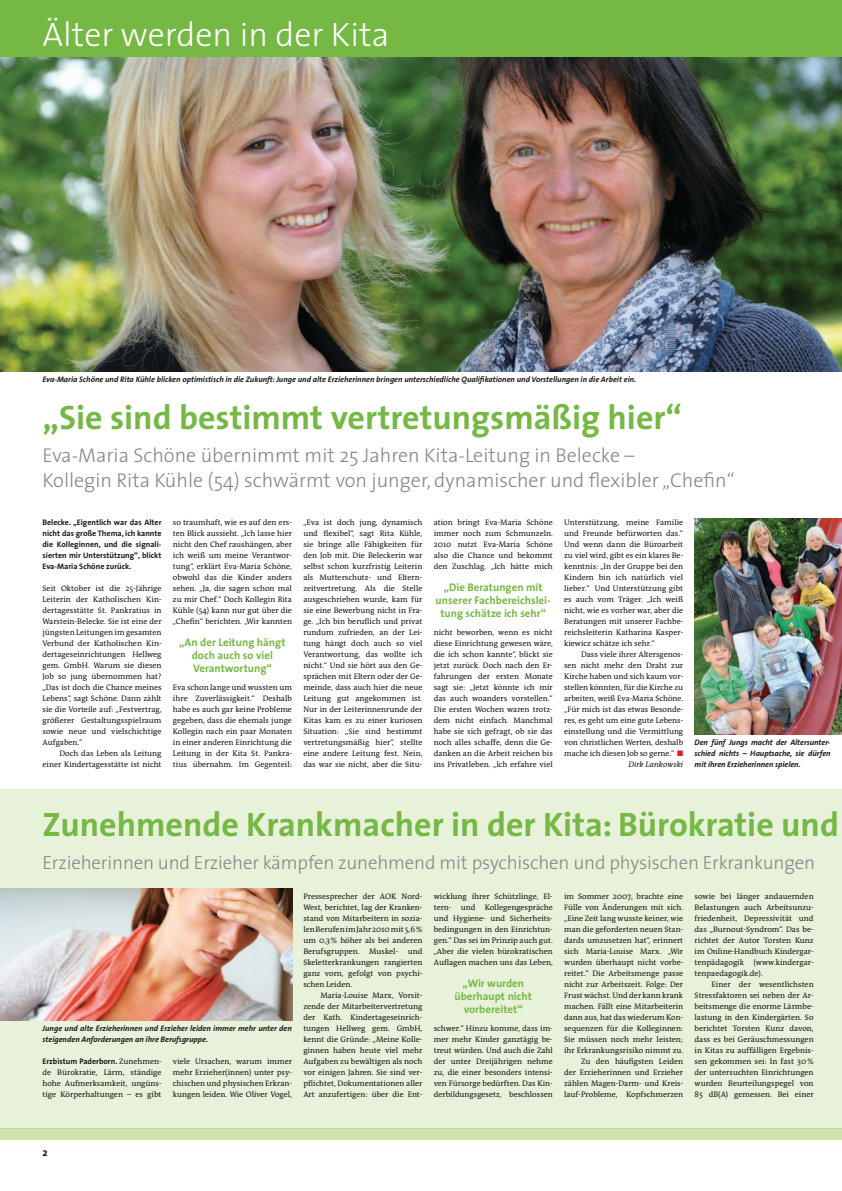
<style>
.page{position:relative;width:842px;height:1191px;background:#fff}
.page>*{position:absolute;margin:0;border:0;box-sizing:border-box;transform-origin:0 0}
.t1{font:700 34px "The Sans";color:#75b843}
.t2{font:300 34px "The Sans";color:#fff}
.t3{font:300 20px/25px "The Sans";color:#878787}
.t4{font:300 19px "The Sans";letter-spacing:-.01em;color:#878787}
.t5{font:700 11px/13px "The Sans";color:#75b843;text-align:center}
.t6{font:700 11px "The Sans";color:#1a1918}
.t7{font:8px/11px "The Antiqua B5";color:#1a1918;text-align:justify}
.t8{font:italic 700 8px/11px "The Sans";color:#1a1918;text-align:justify}
.t9{font:700 8px/11px "The Sans";color:#1a1918;text-align:justify}
.t10{font:italic 8px "The Antiqua B5 i";color:#1a1918}
.s1{color:#e21e26}
.s2{font-family:"The Antiqua B5";font-weight:400}
</style>
<div class="page">
<div style="left:0;top:1127px;width:842px;height:12px;background:#d1e3b0"></div>
<img style="left:0;top:57px;width:842px;height:314px">
<div style="left:0;top:0;width:842px;height:57px;background:#75b843"></div>
<img style="left:694px;top:519px;width:148px;height:215px">
<div style="left:0;top:789px;width:842px;height:338px;background:#e8f1da"></div>
<hr style="left:0;top:1127px;width:842px;height:1px;background:#c1da95">
<img style="left:0;top:888px;width:292px;height:132px">
<hr style="left:841px;top:745px;width:1px;height:44px;background:#75b843">
<h1 class="t2" style="left:43px;top:7px;width:348px">Älter werden in der Kita</h1>
<p class="t8" style="left:43px;top:374px;width:595px">Eva-Maria Schöne und Rita Kühle blicken optimistisch in die Zukunft: Junge und alte Erzieherinnen bringen unterschiedliche Qualifikationen und Vorstellungen in die Arbeit ein.</p>
<h1 class="t1" style="left:43px;top:389px;width:641px">„Sie sind bestimmt vertretungsmäßig hier“</h1>
<h2 class="t3" style="left:43px;top:442px;width:694px">Eva-Maria Schöne übernimmt mit 25 Jahren Kita-Leitung in Belecke –<br>Kollegin Rita Kühle (54) schwärmt von junger, dynamischer und flexibler „Chefin“</h2>
<p class="t7" style="left:564px;top:517px;width:121px">Unterstützung, meine Familie und Freunde befürworten das.“ Und wenn dann die Büroarbeit zu viel wird, gibt es ein klares Be&shy;kenntnis: „In der Gruppe bei den Kindern bin ich natürlich viel lieber.“ Und Unterstützung gibt es auch vom Träger. „Ich weiß nicht, wie es vorher war, aber die Beratungen mit unserer Fachbe&shy;reichsleiterin Katharina Kasper&shy;kiewicz schätze ich sehr.“</p>
<p class="t7" style="left:564px;top:649px;width:121px;text-indent:17px">Dass viele ihrer Altersgenos&shy;sen nicht mehr den Draht zur Kirche haben und sich kaum vor&shy;stellen könnten, für die Kirche zu arbeiten, weiß Eva-Maria Schöne. „Für mich ist das etwas Besonde&shy;res, es geht um eine gute Lebens&shy;einstellung und die Vermittlung von christlichen Werten, deshalb mache ich diesen Job so gerne.“ <span class="s1">■</span></p>
<p class="t10" style="left:628px;top:760px;width:56px">Dirk Lankowski</p>
<p class="t7" style="left:303px;top:517px;width:121px">„Eva ist doch jung, dynamisch und flexibel“, sagt Rita Kühle, sie bringe alle Fähigkeiten für den Job mit. Die Beleckerin war selbst schon kurzfristig Leiterin als Mutterschutz- und Eltern&shy;zeitvertretung. Als die Stelle ausgeschrieben wurde, kam für sie eine Bewerbung nicht in Fra&shy;ge. „Ich bin beruflich und privat rundum zufrieden, an der Lei&shy;tung hängt doch auch so viel Verantwortung, das wollte ich nicht.“ Und sie hört aus den Ge&shy;sprächen mit Eltern oder der Ge&shy;meinde, dass auch hier die neue Leitung gut angekommen ist.<br>Nur in der Leiterinnenrunde der Kitas kam es zu einer kuriosen Situation: „Sie sind bestimmt vertretungsmäßig hier“, stellte eine andere Leitung fest. Nein, das war sie nicht, aber die Situ-</p>
<p class="t7" style="left:434px;top:517px;width:121px">ation bringt Eva-Maria Schöne immer noch zum Schmunzeln.<br>2010 nutzt Eva-Maria Schöne also die Chance und bekommt den Zuschlag. „Ich hätte mich</p>
<p class="t7" style="left:173px;top:517px;width:121px">so traumhaft, wie es auf den ers&shy;ten Blick aussieht. „Ich lasse hier nicht den Chef raushängen, aber ich weiß um meine Verantwor&shy;tung“, erklärt Eva-Maria Schöne, obwohl das die Kinder anders sehen. „Ja, die sagen schon mal zu mir Chef.“ Doch Kollegin Rita Kühle (54) kann nur gut über die „Chefin“ berichten. „Wir kannten</p>
<h3 class="t5" style="left:179px;top:635px;width:108px">„An der Leitung hängt doch auch so viel<br>Verantwortung“</h3>
<p class="t7" style="left:173px;top:682px;width:121px">Eva schon lange und wussten um ihre Zuverlässigkeit.“ Deshalb habe es auch gar keine Probleme gegeben, dass die ehemals junge Kollegin nach ein paar Monaten in einer anderen Einrichtung die Leitung in der Kita St. Pankra&shy;tius übernahm. Im Gegenteil:</p>
<p class="t9" style="left:43px;top:517px;width:121px">Belecke. „Eigentlich war das Alter nicht das große Thema, ich kannte die Kolleginnen, und die signali&shy;sierten mir Unterstützung“, blickt Eva-Maria Schöne zurück.</p>
<p class="t7" style="left:43px;top:583px;width:121px">Seit Oktober ist die 25-Jährige Leiterin der Katholischen Kin&shy;dertagesstätte St. Pankratius in Warstein-Belecke. Sie ist eine der jüngsten Leitungen im gesamten Verbund der Katholischen Kin&shy;dertageseinrichtungen Hellweg gem. GmbH. Warum sie diesen Job so jung übernommen hat? „Das ist doch die Chance meines Lebens“, sagt Schöne. Dann zählt sie die Vorteile auf: „Festvertrag, größerer Gestaltungsspielraum sowie neue und vielschichtige Aufgaben.“</p>
<p class="t7" style="left:43px;top:748px;width:121px;text-align:right">Doch das Leben als Leitung einer Kindertagesstätte ist nicht</p>
<h3 class="t5" style="left:436px;top:580px;width:117px">„die Beratungen mit unserer Fachbereichslei&shy;tung schätze ich sehr“</h3>
<p class="t7" style="left:434px;top:627px;width:121px">nicht beworben, wenn es nicht diese Einrichtung gewesen wäre, die ich schon kannte“, blickt sie jetzt zurück. Doch nach den Er&shy;fahrungen der ersten Monate sagt sie: „Jetzt könnte ich mir das auch woanders vorstellen.“ Die ersten Wochen waren trotz&shy;dem nicht einfach. Manchmal habe sie sich gefragt, ob sie das noch alles schaffe, denn die Ge&shy;danken an die Arbeit reichen bis ins Privatleben. „Ich erfahre viel</p>
<p class="t8" style="left:694px;top:737px;width:138px">Den fünf Jungs macht der Altersunter&shy;schied nichts – Hauptsache, sie dürfen mit ihren Erzieherinnen spielen.</p>
<h1 class="t1" style="left:43px;top:796px;width:798px">Zunehmende Krankmacher in der Kita: Bürokratie und</h1>
<h3 class="t4" style="left:43px;top:847px;width:774px">Erzieherinnen und Erzieher kämpfen zunehmend mit psychischen und physischen Erkrankungen</h3>
<p class="t7" style="left:564px;top:891px;width:121px;text-align:right">im Sommer 2007, brachte eine<br>Fülle von Änderungen mit sich. „Eine Zeit lang wusste keiner, wie man die geforderten neuen Stan&shy;dards umzusetzen hat“, erinnert sich Maria-Louise Marx. „Wir wurden überhaupt nicht vorbe&shy;reitet.“ Die Arbeitsmenge passe nicht zur Arbeitszeit. Folge: Der<br>Frust wächst. Und der kann krank machen. Fällt eine Mitarbeiterin dann aus, hat das wiederum Kon&shy;sequenzen für die Kolleginnen:<br>Sie müssen noch mehr leisten; ihr Erkrankungsrisiko nimmt zu.<br>Zu den häufigsten Leiden<br>der Erzieherinnen und Erzieher zählen Magen-Darm- und Kreis&shy;lauf-Probleme, Kopfschmerzen</p>
<p class="t7" style="left:694px;top:891px;width:121px">sowie bei länger andauernden Belastungen auch Arbeitsunzu&shy;friedenheit, Depressivität und das „Burnout-Syndrom“. Das be&shy;richtet der Autor Torsten Kunz im Online-Handbuch Kindergar&shy;tenpädagogik (www.kindergar&shy;tenpaedagogik.de).</p>
<p class="t7" style="left:303px;top:891px;width:121px">Pressesprecher der AOK Nord-West, berichtet, lag der Kranken&shy;stand von Mitarbeitern in sozia&shy;len Berufen im Jahr 2010 mit 5,6 % um 0,3 % höher als bei anderen Berufsgruppen. Muskel- und Skeletterkrankungen rangierten ganz vorn, gefolgt von psychi&shy;schen Leiden.</p>
<p class="t7" style="left:303px;top:990px;width:121px;text-indent:17px">Maria-Louise Marx, Vorsit&shy;zende der Mitarbeitervertretung der Kath. Kindertageseinrich&shy;tungen Hellweg gem. GmbH, kennt die Gründe: „Meine Kolle&shy;ginnen haben heute viel mehr Aufgaben zu bewältigen als noch vor einigen Jahren. Sie sind ver&shy;pflichtet, Dokumentationen aller Art anzufertigen: über die Ent-</p>
<p class="t7" style="left:434px;top:891px;width:121px">wicklung ihrer Schützlinge, El&shy;tern- und Kollegengespräche und Hygiene- und Sicherheits&shy;bedingungen in den Einrichtun&shy;gen.“ Das sei im Prinzip auch gut. „Aber die vielen bürokratischen Auflagen machen uns das Leben,</p>
<h3 class="t5" style="left:454px;top:976px;width:79px">„Wir wurden überhaupt nicht vorbereitet“</h3>
<p class="t7" style="left:434px;top:1023px;width:121px">schwer.“ Hinzu komme, dass im&shy;mer mehr Kinder ganztägig be&shy;treut würden. Und auch die Zahl der unter Dreijährigen nehme zu, die einer besonders intensi&shy;ven Fürsorge bedürften. Das Kin&shy;derbildungsgesetz, beschlossen</p>
<p class="t7" style="left:694px;top:979px;width:121px;text-indent:17px">Einer der wesentlichsten Stressfaktoren sei neben der Ar&shy;beitsmenge die enorme Lärmbe&shy;lastung in den Kindergärten. So berichtet Torsten Kunz davon, dass es bei Geräuschmessungen in Kitas zu auffälligen Ergebnis&shy;sen gekommen sei: In fast 30 % der untersuchten Einrichtungen wurden Beurteilungspegel von 85 dB(A) gemessen. Bei einer</p>
<p class="t8" style="left:43px;top:1023px;width:251px">Junge und alte Erzieherinnen und Erzieher leiden immer mehr unter den steigenden Anforderungen an ihre Berufsgruppe.</p>
<p class="t9" style="left:43px;top:1056px;width:121px">Erzbistum Paderborn. <span class="s2">Zunehmen-</span></p>
<p class="t7" style="left:43px;top:1067px;width:121px">de Bürokratie, Lärm, ständige hohe Aufmerksamkeit, ungüns&shy;tige Körperhaltungen – es gibt</p>
<p class="t7" style="left:173px;top:1056px;width:121px">viele Ursachen, warum immer mehr Erzieher(innen) unter psy&shy;chischen und physischen Erkran&shy;kungen leiden. Wie Oliver Vogel,</p>
<h3 class="t6" style="left:43px;top:1143px;width:7px">2</h3>
</div>
